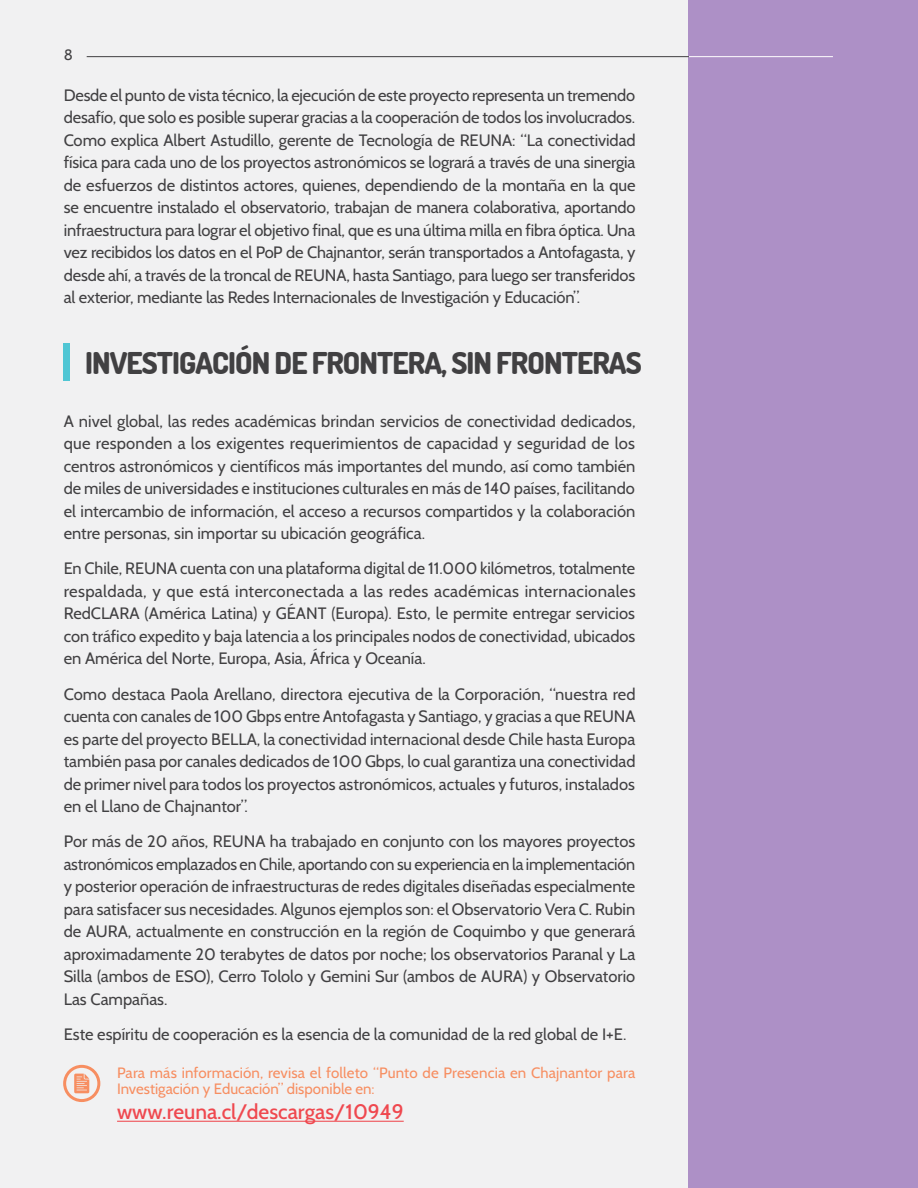
<style>
.page{position:relative;width:918px;height:1188px;background:#f1f1f2}
.page>*{position:absolute;margin:0;border:0;box-sizing:border-box;transform-origin:0 0}
.t1{font:800 30px "Dosis";letter-spacing:-.03em;color:#414042}
.t2{font:500 21px "Cabin";color:#ef484f}
.t3{font:16.5px/22.5px "Cabin";color:#414042;text-align:justify}
.t4{font:15px/16.5px "Cabin";letter-spacing:.005em;color:#f78e61}
.t5{font:15px "Cabin";color:#414042}
</style>
<div class="page">
<div style="left:689px;top:0;width:229px;height:1188px;background:#ad90c6"></div>
<div style="left:64px;top:344px;width:6px;height:37px;background:#50c6d4"></div>
<div style="left:63px;top:1065px;width:37px;height:37px;border:3px solid #f78e61;border-radius:50%"></div>
<svg style="left:74px;top:1074px;width:15px;height:19px"></svg>
<hr style="left:117px;top:1121px;width:287px;height:1px;background:#ef484f">
<hr style="left:689px;top:56px;width:144px;height:1px;background:#fff">
<hr style="left:87px;top:56px;width:602px;height:1px;background:#414042">
<p class="t5" style="left:64px;top:45px;width:11px">8</p>
<p class="t3" style="left:64px;top:84px;width:573px">Desde el punto de vista técnico, la ejecución de este proyecto representa un tremendo desafío, que solo es posible superar gracias a la cooperación de todos los involucrados.<br>Como explica Albert Astudillo, gerente de Tecnología de REUNA: “La conectividad física para cada uno de los proyectos astronómicos se logrará a través de una sinergia de esfuerzos de distintos actores, quienes, dependiendo de la montaña en la que se encuentre instalado el observatorio, trabajan de manera colaborativa, aportando infraestructura para lograr el objetivo final, que es una última milla en fibra óptica. Una vez recibidos los datos en el PoP de Chajnantor, serán transportados a Antofagasta, y desde ahí, a través de la troncal de REUNA, hasta Santiago, para luego ser transferidos al exterior, mediante las Redes Internacionales de Investigación y Educación”.</p>
<h1 class="t1" style="left:85px;top:343px;width:558px">INVESTIGACIÓN DE FRONTERA, SIN FRONTERAS</h1>
<p class="t3" style="left:64px;top:409px;width:573px">A nivel global, las redes académicas brindan servicios de conectividad dedicados, que responden a los exigentes requerimientos de capacidad y seguridad de los centros astronómicos y científicos más importantes del mundo, así como también de miles de universidades e instituciones culturales en más de 140 países, facilitando el intercambio de información, el acceso a recursos compartidos y la colaboración entre personas, sin importar su ubicación geográfica.</p>
<p class="t3" style="left:64px;top:557px;width:573px">En Chile, REUNA cuenta con una plataforma digital de 11.000 kilómetros, totalmente respaldada, y que está interconectada a las redes académicas internacionales RedCLARA (América Latina) y GÉANT (Europa). Esto, le permite entregar servicios con tráfico expedito y baja latencia a los principales nodos de conectividad, ubicados en América del Norte, Europa, Asia, África y Oceanía.</p>
<p class="t3" style="left:64px;top:682px;width:573px">Como destaca Paola Arellano, directora ejecutiva de la Corporación, “nuestra red cuenta con canales de 100 Gbps entre Antofagasta y Santiago, y gracias a que REUNA es parte del proyecto BELLA, la conectividad internacional desde Chile hasta Europa también pasa por canales dedicados de 100 Gbps, lo cual garantiza una conectividad de primer nivel para todos los proyectos astronómicos, actuales y futuros, instalados en el Llano de Chajnantor”.</p>
<p class="t3" style="left:64px;top:830px;width:573px">Por más de 20 años, REUNA ha trabajado en conjunto con los mayores proyectos astronómicos emplazados en Chile, aportando con su experiencia en la implementación y posterior operación de infraestructuras de redes digitales diseñadas especialmente para satisfacer sus necesidades. Algunos ejemplos son: el Observatorio Vera C. Rubin de AURA, actualmente en construcción en la región de Coquimbo y que generará aproximadamente 20 terabytes de datos por noche; los observatorios Paranal y La Silla (ambos de ESO), Cerro Tololo y Gemini Sur (ambos de AURA) y Observatorio Las Campañas.</p>
<p class="t3" style="left:64px;top:1023px;width:564px">Este espíritu de cooperación es la esencia de la comunidad de la red global de I+E.</p>
<p class="t4" style="left:117px;top:1064px;width:520px">Para más información, revisa el folleto “Punto de Presencia en Chajnantor para<br>Investigación y Educación” disponible en:</p>
<p class="t2" style="left:117px;top:1099px;width:288px">www.reuna.cl/descargas/10949</p>
</div>
